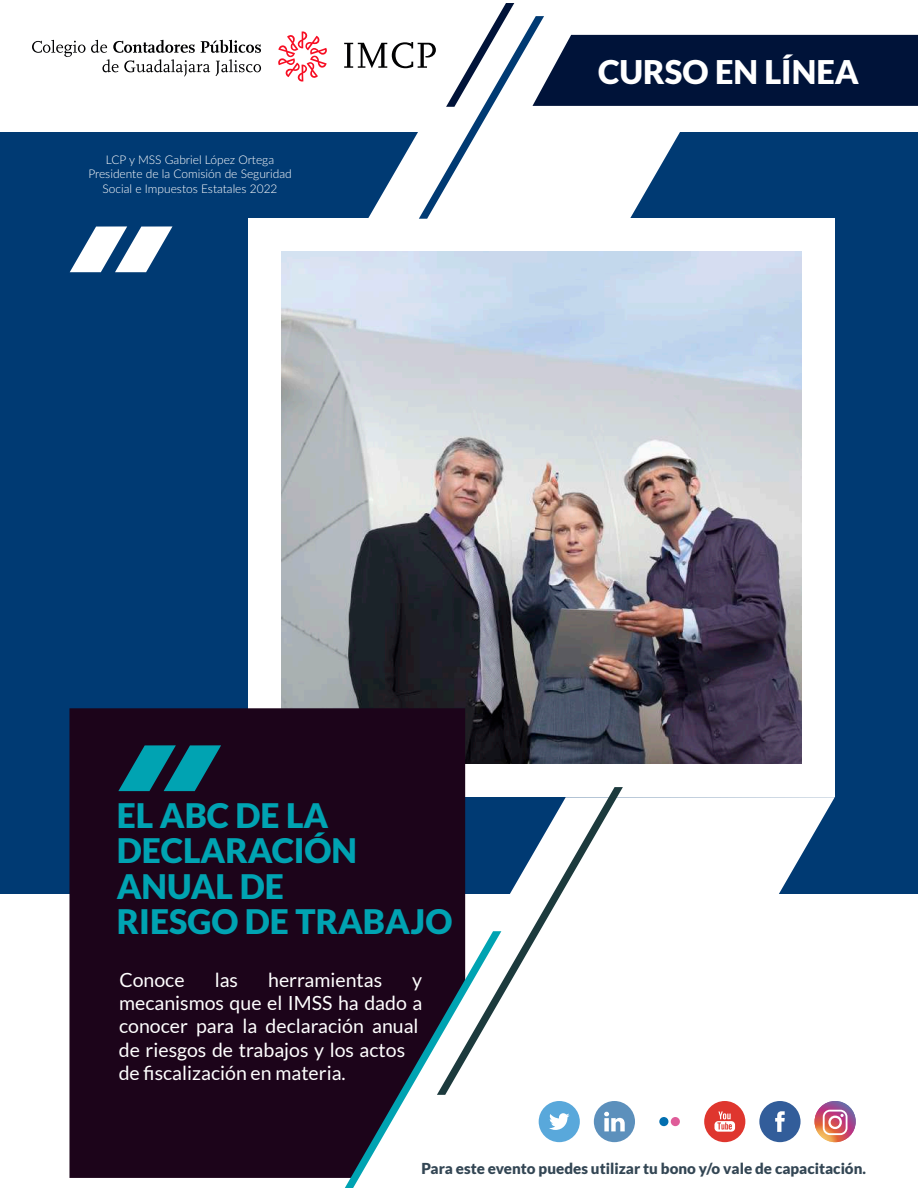
<style>
.page{position:relative;width:918px;height:1188px;background:#fff}
.page>*{position:absolute;margin:0;border:0;box-sizing:border-box;transform-origin:0 0}
.t1{font:900 33.75px/35.2px "Lato";color:#00a3b2}
.t2{font:900 32.55px "Lato";color:#fff}
.t3{font:19.5px/23.4px "Lato";color:#fff}
.t4{font:900 15.15px "Lato";color:#334654}
.t5{font:300 12px/14.4px "Lato";color:#fff;text-align:center}
</style>
<div class="page">
<div style="left:0;top:133px;width:918px;height:761px;background:#003a73"></div>
<div style="left:249px;top:219px;width:586px;height:578px;background:#fff"></div>
<svg style="left:623px;top:797px;width:212px;height:97px;background:#dce4ec"></svg>
<img style="left:282px;top:252px;width:520px;height:512px">
<svg style="left:465px;top:787px;width:158px;height:211px"></svg>
<div style="left:69px;top:708px;width:396px;height:470px;background:#1c041a"></div>
<svg style="left:118px;top:745px;width:103px;height:46px;background:#0b6374"></svg>
<svg style="left:70px;top:226px;width:102px;height:46px"></svg>
<svg style="left:345px;top:931px;width:156px;height:257px"></svg>
<svg style="left:278px;top:31px;width:49px;height:51px"></svg>
<svg style="left:32px;top:40px;width:229px;height:37px"></svg>
<svg style="left:759px;top:1101px;width:42px;height:41px"></svg>
<svg style="left:815px;top:1101px;width:41px;height:41px"></svg>
<div style="left:823px;top:1110px;width:24px;height:25px;border:2px solid #fff;border-radius:6px"></div>
<div style="left:828px;top:1116px;width:14px;height:13px;border:2px solid #fff;border-radius:50%"></div>
<svg style="left:840px;top:1114px;width:4px;height:3px"></svg>
<svg style="left:539px;top:1101px;width:41px;height:41px"></svg>
<svg style="left:594px;top:1101px;width:41px;height:41px"></svg>
<svg style="left:704px;top:1101px;width:41px;height:41px"></svg>
<svg style="left:663px;top:1117px;width:13px;height:10px"></svg>
<div style="left:659px;top:1117px;width:9px;height:9px;background:#026fb0;border-radius:50%"></div>
<div style="left:671px;top:1117px;width:9px;height:9px;background:#df5c99;border-radius:50%"></div>
<svg style="left:344px;top:3px;width:574px;height:216px"></svg>
<p class="t5" style="left:88px;top:152px;width:205px">LCP y MSS Gabriel López Ortega<br>Presidente de la Comisión de Seguridad<br>Social e Impuestos Estatales 2022</p>
<h2 class="t2" style="left:598px;top:53px;width:262px">CURSO EN LÍNEA</h2>
<h1 class="t1" style="left:117px;top:797px;width:337px">EL ABC DE LA<br>DECLARACIÓN<br>ANUAL DE<br>RIESGO DE TRABAJO</h1>
<p class="t3" style="left:119px;top:968px;width:67px">Conoce</p>
<p class="t3" style="left:215px;top:968px;width:25px">las</p>
<p class="t3" style="left:268px;top:968px;width:115px">herramientas</p>
<p class="t3" style="left:119px;top:968px;width:305px;text-indent:294px">y mecanismos que el IMSS ha dado a conocer para la declaración anual de riesgos de trabajos y los actos de fiscalización en materia.</p>
<p class="t4" style="left:421px;top:1159px;width:446px">Para este evento puedes utilizar tu bono y/o vale de capacitación.</p>
</div>
